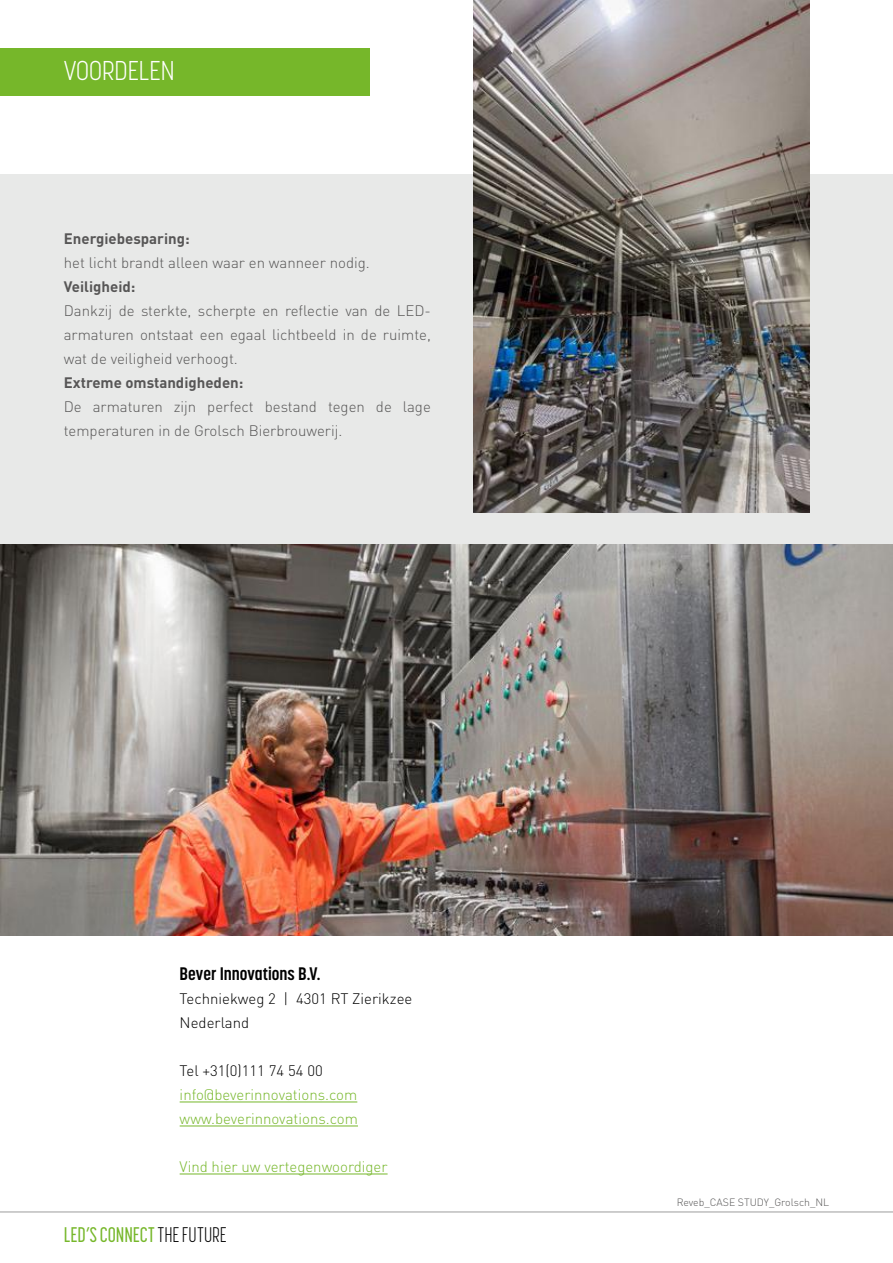
<style>
.page{position:relative;width:893px;height:1263px;background:#fff}
.page>*{position:absolute;margin:0;border:0;box-sizing:border-box;transform-origin:0 0}
.t1{font:300 27px "Korolev Condensed";color:#fff}
.t2{font:500 21px "Korolev Compressed";letter-spacing:-.005em;color:#76b72a}
.t3{font:700 18px "Korolev Condensed";color:#000}
.t4{font:300 15px/24px "DIN Pro";color:#575656;text-align:justify}
.t5{font:300 15px/24px "DIN Pro";color:#76b72a}
.t6{font:300 15px/24px "DIN Pro";color:#000}
.t7{font:700 15px "DIN Pro";color:#575656}
.t8{font:300 10.5px "DIN Pro";color:#575656}
.s1{font-weight:300;color:#000}
</style>
<div class="page">
<div style="left:0;top:174px;width:893px;height:698px;background:#e8e9e8"></div>
<div style="left:0;top:48px;width:370px;height:48px;background:#76b72a"></div>
<img style="left:0;top:544px;width:893px;height:391px">
<img style="left:473px;top:0;width:336px;height:513px">
<hr style="left:180px;top:1102px;width:177px;height:1px;background:#76b72a">
<hr style="left:180px;top:1126px;width:178px;height:1px;background:#76b72a">
<hr style="left:180px;top:1174px;width:208px;height:1px;background:#76b72a">
<hr style="left:0;top:1211px;width:893px;height:1px;background:#9d9c9c">
<h1 class="t1" style="left:64px;top:55px;width:112px">VOORDELEN</h1>
<p class="t7" style="left:64px;top:226px;width:127px">Energiebesparing:</p>
<p class="t4" style="left:64px;top:249px;width:308px">het licht brandt alleen waar en wanneer nodig.</p>
<p class="t7" style="left:64px;top:274px;width:73px">Veiligheid:</p>
<p class="t4" style="left:64px;top:297px;width:369px">Dankzij de sterkte, scherpte en reflectie van de LED&shy;armaturen ontstaat een egaal lichtbeeld in de ruimte, wat de veiligheid verhoogt.</p>
<p class="t7" style="left:64px;top:370px;width:181px">Extreme omstandigheden:</p>
<p class="t4" style="left:64px;top:393px;width:369px">De armaturen zijn perfect bestand tegen de lage temperaturen in de Grolsch Bierbrouwerij.</p>
<p class="t3" style="left:180px;top:963px;width:142px">Bever Innovations B.V.</p>
<p class="t6" style="left:180px;top:985px;width:234px">Techniekweg 2 | 4301 RT Zierikzee<br>Nederland</p>
<p class="t6" style="left:180px;top:1057px;width:145px">Tel +31(0)111 74 54 00</p>
<p class="t5" style="left:180px;top:1081px;width:180px">info@beverinnovations.com www.beverinnovations.com</p>
<p class="t5" style="left:180px;top:1153px;width:209px">Vind hier uw vertegenwoordiger</p>
<h2 class="t2" style="left:64px;top:1223px;width:164px">LED’S CONNECT<span class="s1">THE FUTURE</span></h2>
<p class="t8" style="left:677px;top:1194px;width:154px">Reveb_CASE STUDY_Grolsch_NL</p>
</div>
